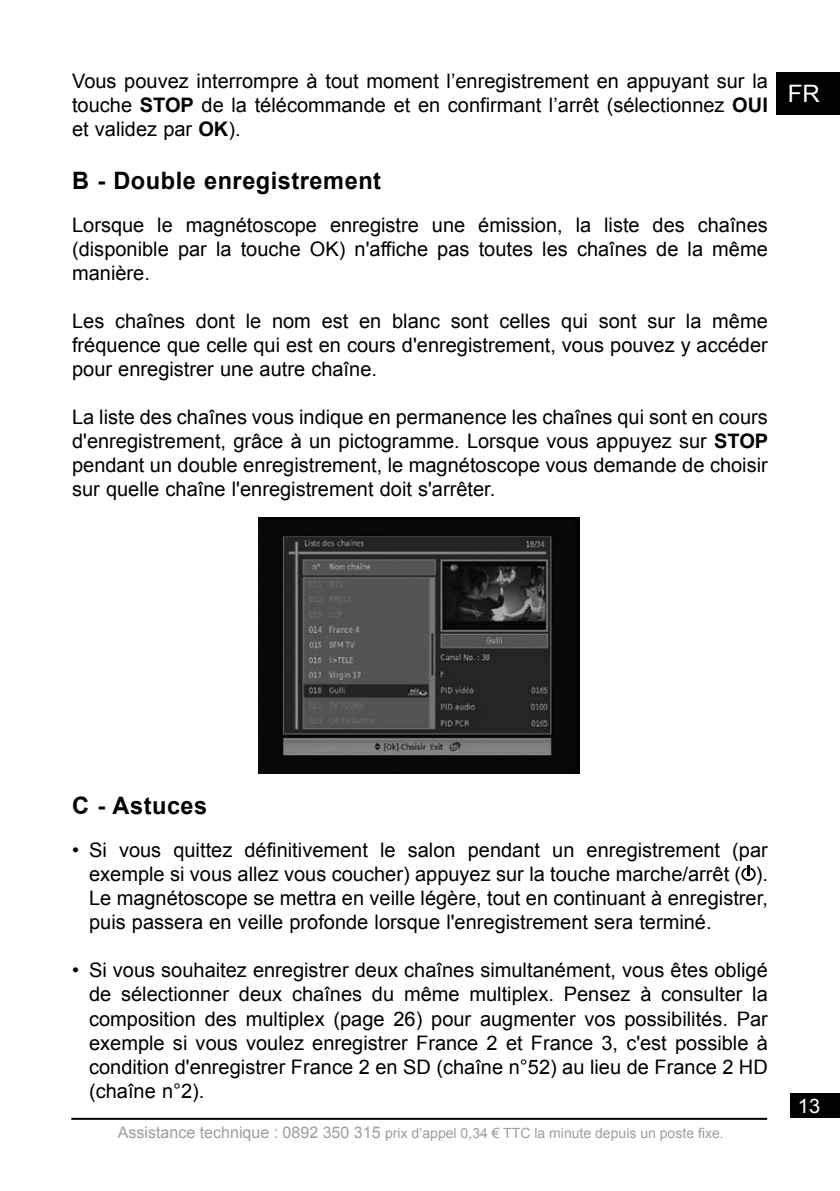
<style>
.page{position:relative;width:840px;height:1191px;background:#fff}
.page>*{position:absolute;margin:0;border:0;box-sizing:border-box;transform-origin:0 0}
.t1{font:700 24px "Arial";letter-spacing:.025em;color:#000}
.t2{font:24px "Arial";color:#fff}
.t3{font:20px/24px "Arial";color:#000;text-align:justify}
.t4{font:20px "Arial";color:#fff}
.t5{font:14px "Arial";color:#9c9d9f}
.s1{font-weight:700}
.s2{font-size:16px}
</style>
<div class="page">
<hr style="left:71px;top:1117px;width:695px;height:2px;background:#000">
<div style="left:789px;top:1093px;width:50px;height:25px;background:#000"></div>
<div style="left:776px;top:72px;width:63px;height:42px;background:#000"></div>
<svg style="left:741px;top:865px;width:14px;height:16px"></svg>
<img style="left:258px;top:517px;width:320px;height:257px">
<p class="t3" style="left:72px;top:69px;width:697px;text-align:left">Vous pouvez interrompre à tout moment l’enregistrement en appuyant sur la touche <span class="s1">STOP</span> de la télécommande et en confirmant l’arrêt (sélectionnez <span class="s1">oui<br></span>et validez par <span class="s1">OK</span>).</p>
<p class="t1" style="left:72px;top:167px;width:310px">B - Double enregistrement</p>
<p class="t3" style="left:72px;top:213px;width:697px">Lorsque le magnétoscope enregistre une émission, la liste des chaînes (disponible par la touche OK) n'affiche pas toutes les chaînes de la même manière.</p>
<p class="t3" style="left:72px;top:309px;width:697px">Les chaînes dont le nom est en blanc sont celles qui sont sur la même fréquence que celle qui est en cours d'enregistrement, vous pouvez y accéder pour enregistrer une autre chaîne.</p>
<p class="t3" style="left:72px;top:405px;width:697px">La liste des chaînes vous indique en permanence les chaînes qui sont en cours d'enregistrement, grâce à un pictogramme. Lorsque vous appuyez sur <span class="s1">STOP </span>pendant un double enregistrement, le magnétoscope vous demande de choisir sur quelle chaîne l'enregistrement doit s'arrêter.</p>
<p class="t2" style="left:787px;top:80px;width:33px">FR</p>
<p class="t1" style="left:72px;top:791px;width:137px">C - Astuces</p>
<p class="t3" style="left:89px;top:837px;width:680px;text-indent:-17px">• Si vous quittez définitivement le salon pendant un enregistrement (par exemple si vous allez vous coucher) appuyez sur la touche marche/arrêt ( ).<br>Le magnétoscope se mettra en veille légère, tout en continuant à enregistrer, puis passera en veille profonde lorsque l'enregistrement sera terminé.</p>
<p class="t3" style="left:89px;top:958px;width:680px;text-indent:-17px">• Si vous souhaitez enregistrer deux chaînes simultanément, vous êtes obligé de sélectionner deux chaînes du même multiplex. Pensez à consulter la composition des multiplex (page 26) pour augmenter vos possibilités. Par exemple si vous voulez enregistrer France 2 et France 3, c'est possible à condition d'enregistrer France 2 en SD (chaîne n°52) au lieu de France 2 HD (chaîne n°2).</p>
<p class="t5" style="left:118px;top:1125px;width:607px"><span class="s2">Assistance technique : 0892 350 315</span> prix d’appel 0,34 € TTC la minute depuis un poste fixe.</p>
<p class="t4" style="left:797px;top:1094px;width:24px">13</p>
</div>
